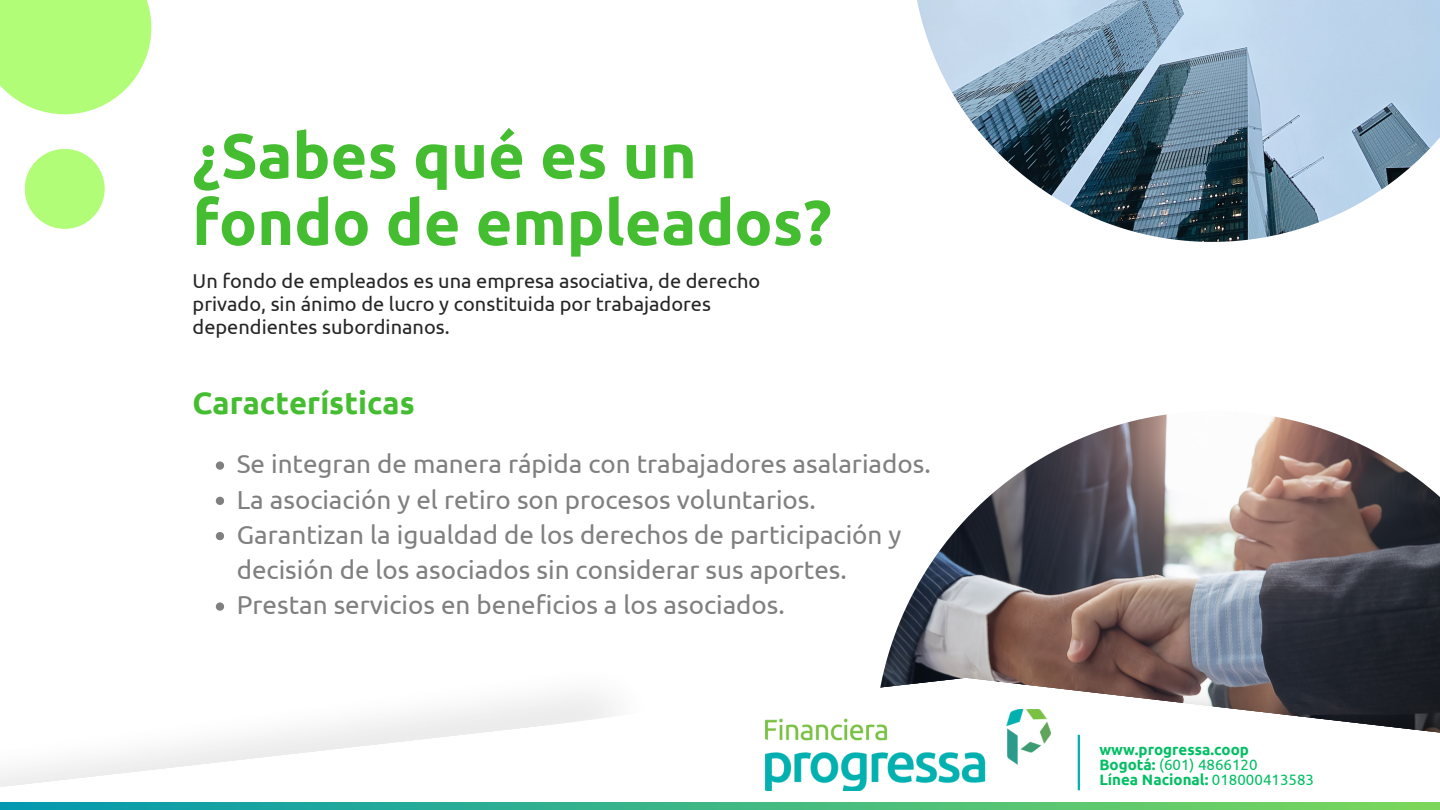
<style>
.page{position:relative;width:1440px;height:810px;background:#fff}
.page>*{position:absolute;margin:0;border:0;box-sizing:border-box;transform-origin:0 0}
.t1{font:700 63px/66.8px "Ubuntu";color:#45bd31}
.t2{font:700 31px "Ubuntu";color:#45bd31}
.t3{font:26px/35.2px "Ubuntu";color:#808080}
.t4{font:20px/23.2px "Ubuntu";color:#252525}
.t5{font:700 15.1px "Ubuntu";color:#00bf63}
.t6{font:15.1px "Ubuntu";color:#00bf63}
.s1{font-weight:700}
.s2{font-weight:400}
</style>
<div class="page">
<img style="left:882px;top:414px;width:558px;height:262px">
<svg style="left:0;top:678px;width:933px;height:125px"></svg>
<svg style="left:933px;top:678px;width:507px;height:125px"></svg>
<img style="left:766px;top:710px;width:284px;height:81px">
<hr style="left:1078px;top:735px;width:2px;height:55px;background:#00b1b0">
<svg style="left:0;top:803px;width:1440px;height:7px;background:#3eb784"></svg>
<img style="left:917px;top:0;width:523px;height:242px">
<div style="left:0;top:0;width:151px;height:114px;background:#b2fd77"></div>
<div style="left:25px;top:149px;width:80px;height:80px;background:#b2fd77;border-radius:50%"></div>
<svg style="left:216px;top:461px;width:8px;height:9px"></svg>
<svg style="left:216px;top:497px;width:8px;height:8px"></svg>
<svg style="left:216px;top:532px;width:8px;height:8px"></svg>
<svg style="left:216px;top:602px;width:8px;height:9px"></svg>
<p class="t1" style="left:192px;top:121px;width:641px">¿Sabes qué es un fondo de empleados?</p>
<p class="t4" style="left:193px;top:269px;width:569px">Un fondo de empleados es una empresa asociativa, de derecho privado, sin ánimo de lucro y constituida por trabajadores dependientes subordinanos.</p>
<p class="t2" style="left:192px;top:385px;width:224px">Características</p>
<p class="t3" style="left:237px;top:446px;width:696px">Se integran de manera rápida con trabajadores asalariados.</p>
<p class="t3" style="left:237px;top:481px;width:581px">La asociación y el retiro son procesos voluntarios.</p>
<p class="t3" style="left:237px;top:517px;width:666px">Garantizan la igualdad de los derechos de participación y decisión de los asociados sin considerar sus aportes.</p>
<p class="t3" style="left:237px;top:587px;width:550px">Prestan servicios en beneficios a los asociados.</p>
<p class="t5" style="left:1099px;top:741px;width:151px">www.progressa.coop</p>
<p class="t6" style="left:1099px;top:756px;width:160px"><span class="s1">Bogotá:</span> (601) 4866120</p>
<p class="t5" style="left:1099px;top:771px;width:216px">Línea Nacional: <span class="s2">018000413583</span></p>
</div>
